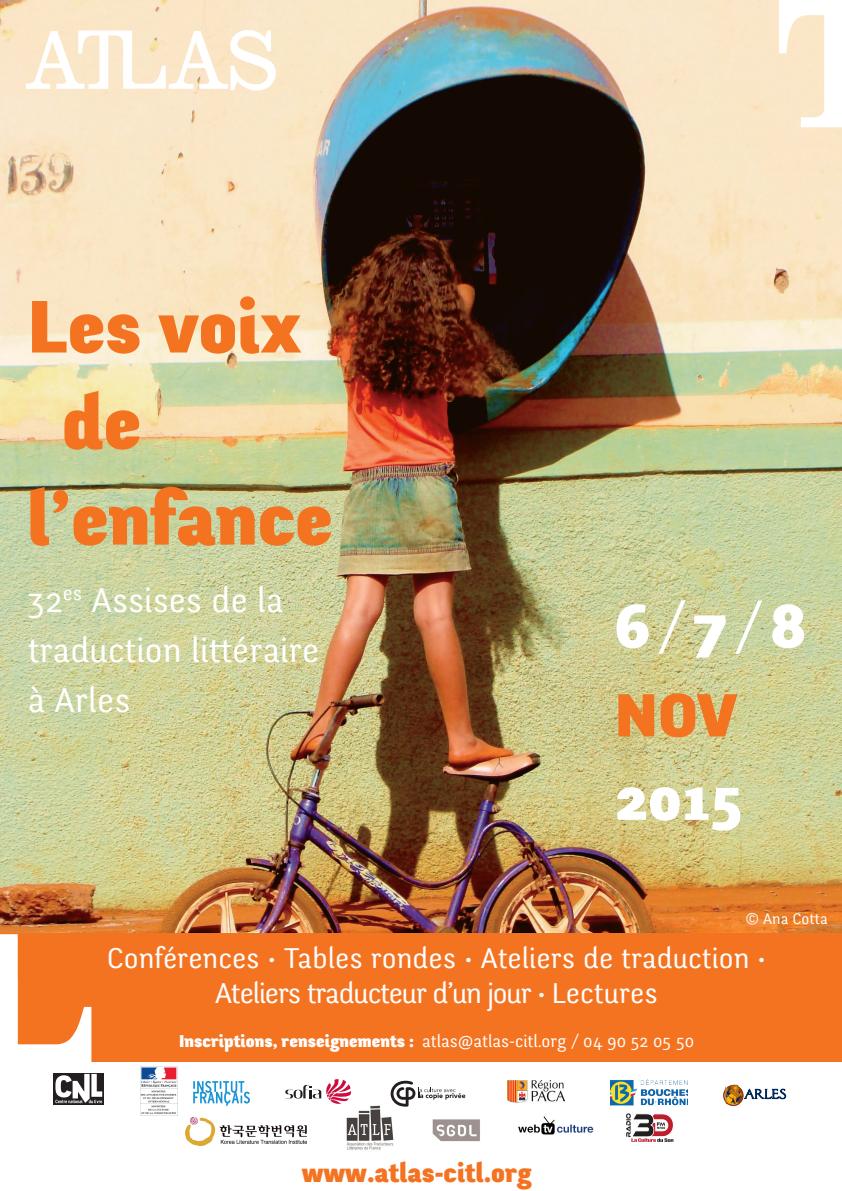
<style>
.page{position:relative;width:842px;height:1191px;background:#fff}
.page>*{position:absolute;margin:0;border:0;box-sizing:border-box;transform-origin:0 0}
.t1{font:78px "Fengardo Black Beta";color:#f47321}
.t2{font:64px/89px "Fengardo Black Beta";color:#fff}
.t3{font:36px/50px "Fengardo";color:#fff}
.t4{font:30px/35px "Fengardo";color:#fff;text-align:center}
.t5{font:28px "Fengardo Black Beta";color:#f47321}
.t6{font:18px "Fengardo";color:#fff}
.t7{font:16px "Fengardo";color:#fff}
.s1{font-family:"Fengardo"}
.s2{color:#f47321}
.s3{font-family:"Fengardo Black Beta"}
</style>
<div class="page">
<div style="left:0;top:913px;width:842px;height:149px;background:#f47321"></div>
<img style="left:432px;top:1119px;width:48px;height:23px">
<img style="left:346px;top:1105px;width:48px;height:45px">
<img style="left:518px;top:1116px;width:76px;height:19px">
<svg style="left:54px;top:1073px;width:50px;height:32px"></svg>
<svg style="left:0;top:934px;width:102px;height:169px"></svg>
<div style="left:723px;top:1085px;width:20px;height:20px;border:1px solid #8d3d0f;border-radius:50%"></div>
<div style="left:724px;top:1085px;width:19px;height:20px;border:1px solid #8d3d0f;border-radius:50%"></div>
<svg style="left:725px;top:1084px;width:61px;height:20px"></svg>
<img style="left:508px;top:1081px;width:57px;height:21px">
<svg style="left:285px;top:1079px;width:66px;height:24px"></svg>
<svg style="left:391px;top:1080px;width:74px;height:26px"></svg>
<img style="left:610px;top:1079px;width:77px;height:26px">
<img style="left:140px;top:1066px;width:110px;height:50px">
<svg style="left:626px;top:1113px;width:48px;height:28px"></svg>
<img style="left:185px;top:1117px;width:121px;height:28px">
<img style="left:0;top:0;width:842px;height:932px">
<img style="left:25px;top:21px;width:255px;height:74px">
<svg style="left:779px;top:0;width:63px;height:127px"></svg>
<h1 class="t1" style="left:28px;top:280px;width:274px">Les voix</h1>
<h1 class="t1" style="left:62px;top:376px;width:81px">de</h1>
<h1 class="t1" style="left:28px;top:472px;width:306px">l’enfance</h1>
<p class="t3" style="left:28px;top:576px;width:293px">32<sup>es</sup> Assises de la traduction littéraire à Arles</p>
<h2 class="t2" style="left:615px;top:582px;width:192px">6 <span class="s1">/</span> 7 <span class="s1">/</span> 8<br><span class="s2">NOV</span></h2>
<h2 class="t2" style="left:615px;top:754px;width:129px">2015</h2>
<p class="t7" style="left:745px;top:909px;width:84px">© Ana Cotta</p>
<p class="t4" style="left:107px;top:941px;width:661px">Conférences • Tables rondes • Ateliers de traduction •<br>Ateliers traducteur d’un jour • Lectures</p>
<p class="t6" style="left:179px;top:1031px;width:517px"><span class="s3">Inscriptions, renseignements :</span> atlas@atlas-citl.org / 04 90 52 05 50</p>
<p class="t5" style="left:302px;top:1156px;width:231px">www.atlas-citl.org</p>
</div>
